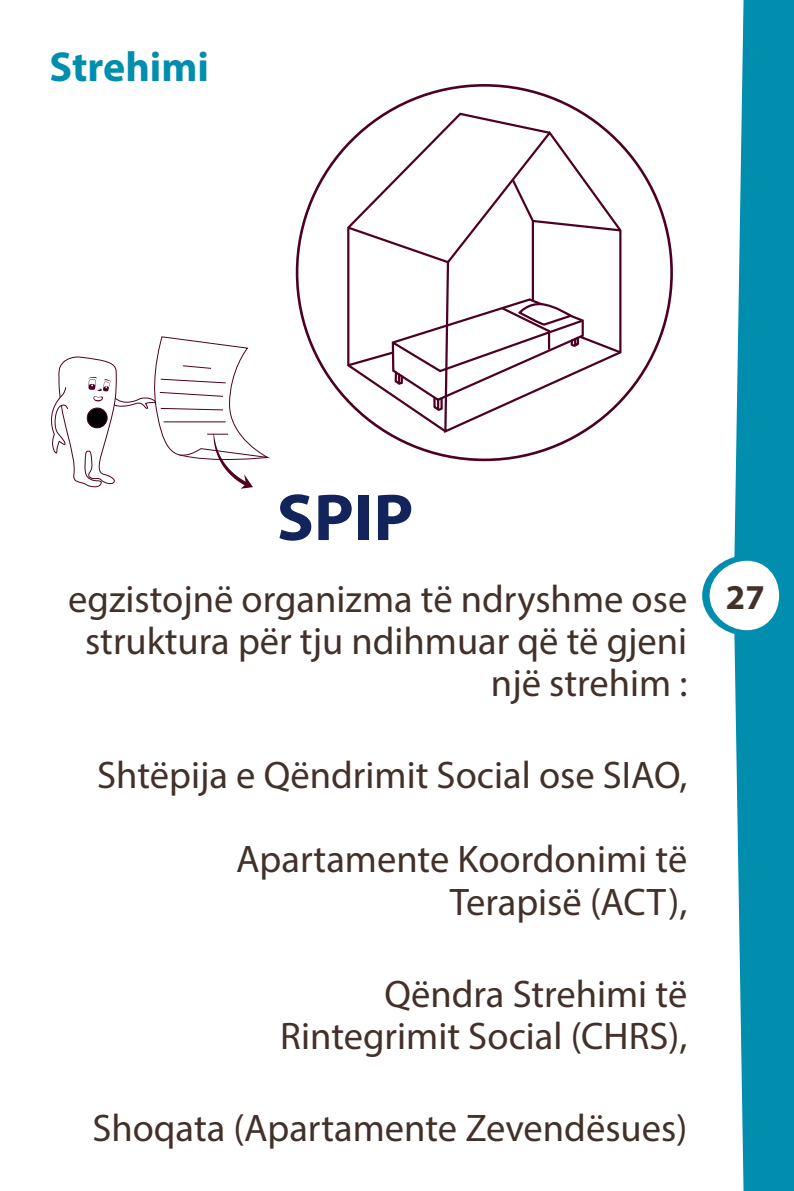
<style>
.page{position:relative;width:794px;height:1191px;background:#fff}
.page>*{position:absolute;margin:0;border:0;box-sizing:border-box;transform-origin:0 0}
.t1{font:700 66.85px "Myriad Pro";color:#13235b}
.t2{font:700 42px "Myriad Pro";color:#008dae}
.t3{font:38.5px/84px "Myriad Pro";color:#42312a;text-align:right}
.s1{font-weight:700;font-size:35px}
</style>
<div class="page">
<svg style="left:702px;top:0;width:92px;height:1191px;fill:#008dae"></svg>
<svg style="left:552px;top:129px;width:70px;height:305px"></svg>
<svg style="left:346px;top:111px;width:206px;height:323px"></svg>
<svg style="left:345px;top:177px;width:278px;height:236px"></svg>
<svg style="left:51px;top:336px;width:217px;height:153px"></svg>
<p class="t2" style="left:50px;top:40px;width:161px">Strehimi</p>
<p class="t1" style="left:277px;top:474px;width:138px">SPIP</p>
<p class="t3" style="left:68px;top:556px;width:698px">egzistojnë organizma të ndryshme ose <span class="s1">27</span></p>
<p class="t3" style="left:85px;top:598px;width:604px">struktura për tju ndihmuar që të gjeni</p>
<p class="t3" style="left:491px;top:640px;width:198px">një strehim :</p>
<p class="t3" style="left:97px;top:733px;width:591px">Shtëpija e Qëndrimit Social ose SIAO,<br>Apartamente Koordonimi të</p>
<p class="t3" style="left:450px;top:859px;width:239px">Terapisë (ACT),</p>
<p class="t3" style="left:280px;top:972px;width:409px;line-height:42px">Qëndra Strehimi të<br>Rintegrimit Social (CHRS),</p>
<p class="t3" style="left:92px;top:1085px;width:596px">Shoqata (Apartamente Zevendësues)</p>
</div>
